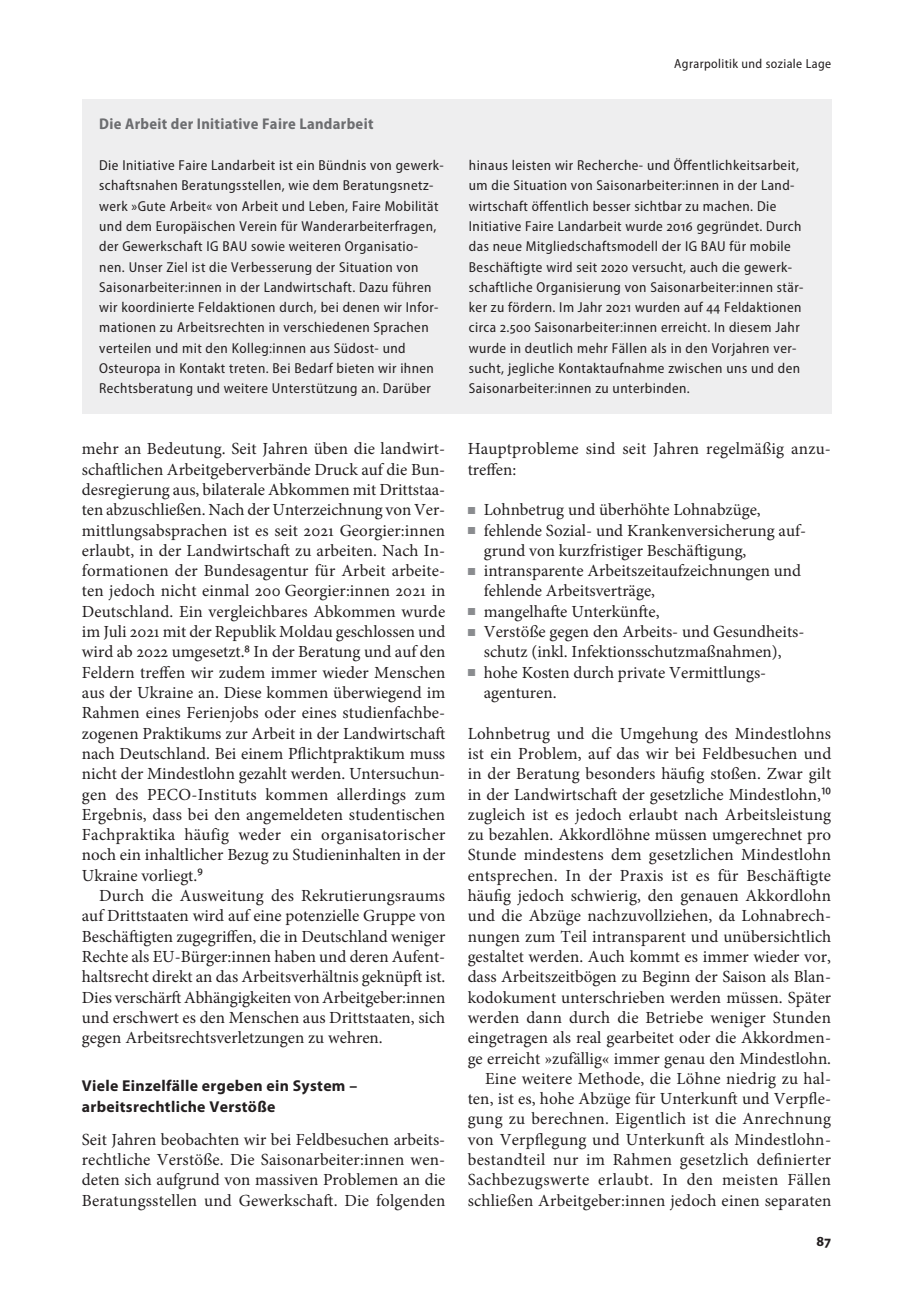
<style>
.page{position:relative;width:918px;height:1315px;background:#fff}
.page>*{position:absolute;margin:0;border:0;box-sizing:border-box;transform-origin:0 0}
.t1{font:16.97px/20.3px "Minion Pro";letter-spacing:.005em;color:#231f20}
.t2{font:700 15.75px/20.3px "Myriad Pro";letter-spacing:.02em;color:#231f20}
.t3{font:700 semi-condensed 15.58px "Myriad Pro";letter-spacing:.02em;color:#6c6d70}
.t4{font:700 semi-condensed 14.88px "Myriad Pro";color:#231f20}
.t5{font:semi-condensed 14.35px/20.3px "Myriad Pro";letter-spacing:.03em;color:#231f20}
.t6{font:semi-condensed 13.12px "Myriad Pro";letter-spacing:.03em;color:#231f20}
.s1{font-family:"Myriad Pro";font-stretch:semi-condensed;font-size:17.5px}
.s2{color:#8a8c8f}
</style>
<div class="page">
<div style="left:82px;top:99px;width:749px;height:315px;background:#eeeeef"></div>
<p class="t6" style="left:674px;top:57px;width:158px">Agrarpolitik und soziale Lage</p>
<p class="t3" style="left:99px;top:115px;width:276px">Die Arbeit der Initiative Faire Landarbeit</p>
<p class="t5" style="left:99px;top:155px;width:346px">Die Initiative Faire Landarbeit ist ein Bündnis von gewerk&shy;schaftsnahen Beratungsstellen, wie dem Beratungsnetz&shy;werk »Gute Arbeit« von Arbeit und Leben, Faire Mobilität und dem Europäischen Verein für Wanderarbeiterfragen, der Gewerkschaft IG BAU sowie weiteren Organisatio&shy;nen. Unser Ziel ist die Verbesserung der Situation von Saisonarbeiter:innen in der Landwirtschaft. Dazu führen wir koordinierte Feldaktionen durch, bei denen wir Infor&shy;mationen zu Arbeitsrechten in verschiedenen Sprachen verteilen und mit den Kolleg:innen aus Südost- und Osteuropa in Kontakt treten. Bei Bedarf bieten wir ihnen Rechtsberatung und weitere Unterstützung an. Darüber</p>
<p class="t5" style="left:469px;top:155px;width:336px">hinaus leisten wir Recherche- und Öffentlichkeitsarbeit, um die Situation von Saisonarbeiter:innen in der Land&shy;wirtschaft öffentlich besser sichtbar zu machen. Die Initiative Faire Landarbeit wurde 2016 gegründet. Durch das neue Mitgliedschaftsmodell der IG BAU für mobile Beschäftigte wird seit 2020 versucht, auch die gewerk&shy;schaftliche Organisierung von Saisonarbeiter:innen stär&shy;ker zu fördern. Im Jahr 2021 wurden auf 44 Feldaktionen circa 2.500 Saisonarbeiter:innen erreicht. In diesem Jahr wurde in deutlich mehr Fällen als in den Vorjahren ver&shy;sucht, jegliche Kontaktaufnahme zwischen uns und den Saisonarbeiter:innen zu unterbinden.</p>
<p class="t1" style="left:82px;top:439px;width:365px;text-align:justify">mehr an Bedeutung. Seit Jahren üben die landwirt&shy;schaftlichen Arbeitgeberverbände Druck auf die Bun&shy;desregierung aus, bilaterale Abkommen mit Drittstaa&shy;ten abzuschließen. Nach der Unterzeichnung von Ver&shy;mittlungsabsprachen ist es seit 2021 Georgier:innen erlaubt, in der Landwirtschaft zu arbeiten. Nach In&shy;formationen der Bundesagentur für Arbeit arbeite&shy;ten jedoch nicht einmal 200 Georgier:innen 2021 in Deutschland. Ein vergleichbares Abkommen wurde im Juli 2021 mit der Republik Moldau geschlossen und wird ab 2022 umgesetzt.<span class="s1">8</span> In der Beratung und auf den Feldern treffen wir zudem immer wieder Menschen aus der Ukraine an. Diese kommen überwiegend im Rahmen eines Ferienjobs oder eines studienfachbe&shy;zogenen Praktikums zur Arbeit in der Landwirtschaft nach Deutschland. Bei einem Pflichtpraktikum muss nicht der Mindestlohn gezahlt werden. Untersuchun&shy;gen des PECO-Instituts kommen allerdings zum Ergebnis, dass bei den angemeldeten studentischen Fachpraktika häufig weder ein organisatorischer noch ein inhaltlicher Bezug zu Studieninhalten in der Ukraine vorliegt.<span class="s1">9</span></p>
<p class="t1" style="left:82px;top:885px;width:365px;text-align:justify;text-indent:17px">Durch die Ausweitung des Rekrutierungsraums auf Drittstaaten wird auf eine potenzielle Gruppe von Beschäftigten zugegriffen, die in Deutschland weniger Rechte als EU-Bürger:innen haben und deren Aufent&shy;haltsrecht direkt an das Arbeitsverhältnis geknüpft ist.<br>Dies verschärft Abhängigkeiten von Arbeitgeber:innen und erschwert es den Menschen aus Drittstaaten, sich gegen Arbeitsrechtsverletzungen zu wehren.</p>
<p class="t2" style="left:82px;top:1076px;width:277px">Viele Einzelfälle ergeben ein System – arbeitsrechtliche Verstöße</p>
<p class="t1" style="left:82px;top:1129px;width:365px;text-align:justify">Seit Jahren beobachten wir bei Feldbesuchen arbeits&shy;rechtliche Verstöße. Die Saisonarbeiter:innen wen&shy;deten sich aufgrund von massiven Problemen an die Beratungsstellen und Gewerkschaft. Die folgenden</p>
<p class="t1" style="left:468px;top:439px;width:363px">Hauptprobleme sind seit Jahren regelmäßig anzu&shy;treffen:</p>
<p class="t1" style="left:468px;top:500px;width:295px"><span class="s2">■</span> Lohnbetrug und überhöhte Lohnabzüge,</p>
<p class="t1" style="left:484px;top:520px;width:324px;text-indent:-16px"><span class="s2">■</span> fehlende Sozial- und Krankenversicherung auf&shy;grund von kurzfristiger Beschäftigung,</p>
<p class="t1" style="left:484px;top:560px;width:319px;text-indent:-16px"><span class="s2">■</span> intransparente Arbeitszeitaufzeichnungen und fehlende Arbeitsverträge,</p>
<p class="t1" style="left:468px;top:601px;width:193px"><span class="s2">■</span> mangelhafte Unterkünfte,</p>
<p class="t1" style="left:468px;top:621px;width:338px;text-align:center"><span class="s2">■</span> Verstöße gegen den Arbeits- und Gesundheits&shy;schutz (inkl. Infektionsschutzmaßnahmen),</p>
<p class="t1" style="left:484px;top:662px;width:282px;text-indent:-16px"><span class="s2">■</span> hohe Kosten durch private Vermittlungs&shy;agenturen.</p>
<p class="t1" style="left:468px;top:723px;width:365px;text-align:right">Lohnbetrug und die Umgehung des Mindestlohns ist ein Problem, auf das wir bei Feldbesuchen und in der Beratung besonders häufig stoßen. Zwar gilt in der Landwirtschaft der gesetzliche Mindestlohn,<span class="s1">10 </span>zugleich ist es jedoch erlaubt nach Arbeitsleistung zu bezahlen. Akkordlöhne müssen umgerechnet pro Stunde mindestens dem gesetzlichen Mindestlohn entsprechen. In der Praxis ist es für Beschäftigte häufig jedoch schwierig, den genauen Akkordlohn und die Abzüge nachzuvollziehen, da Lohnabrech&shy;nungen zum Teil intransparent und unübersichtlich gestaltet werden. Auch kommt es immer wieder vor, dass Arbeitszeitbögen zu Beginn der Saison als Blan&shy;kodokument unterschrieben werden müssen. Später werden dann durch die Betriebe weniger Stunden eingetragen als real gearbeitet oder die Akkordmen&shy;ge erreicht »zufällig« immer genau den Mindestlohn.<br>Eine weitere Methode, die Löhne niedrig zu hal&shy;ten, ist es, hohe Abzüge für Unterkunft und Verpfle&shy;gung zu berechnen. Eigentlich ist die Anrechnung von Verpflegung und Unterkunft als Mindestlohn&shy;bestandteil nur im Rahmen gesetzlich definierter Sachbezugswerte erlaubt. In den meisten Fällen schließen Arbeitgeber:innen jedoch einen separaten</p>
<p class="t4" style="left:816px;top:1233px;width:16px">87</p>
</div>
